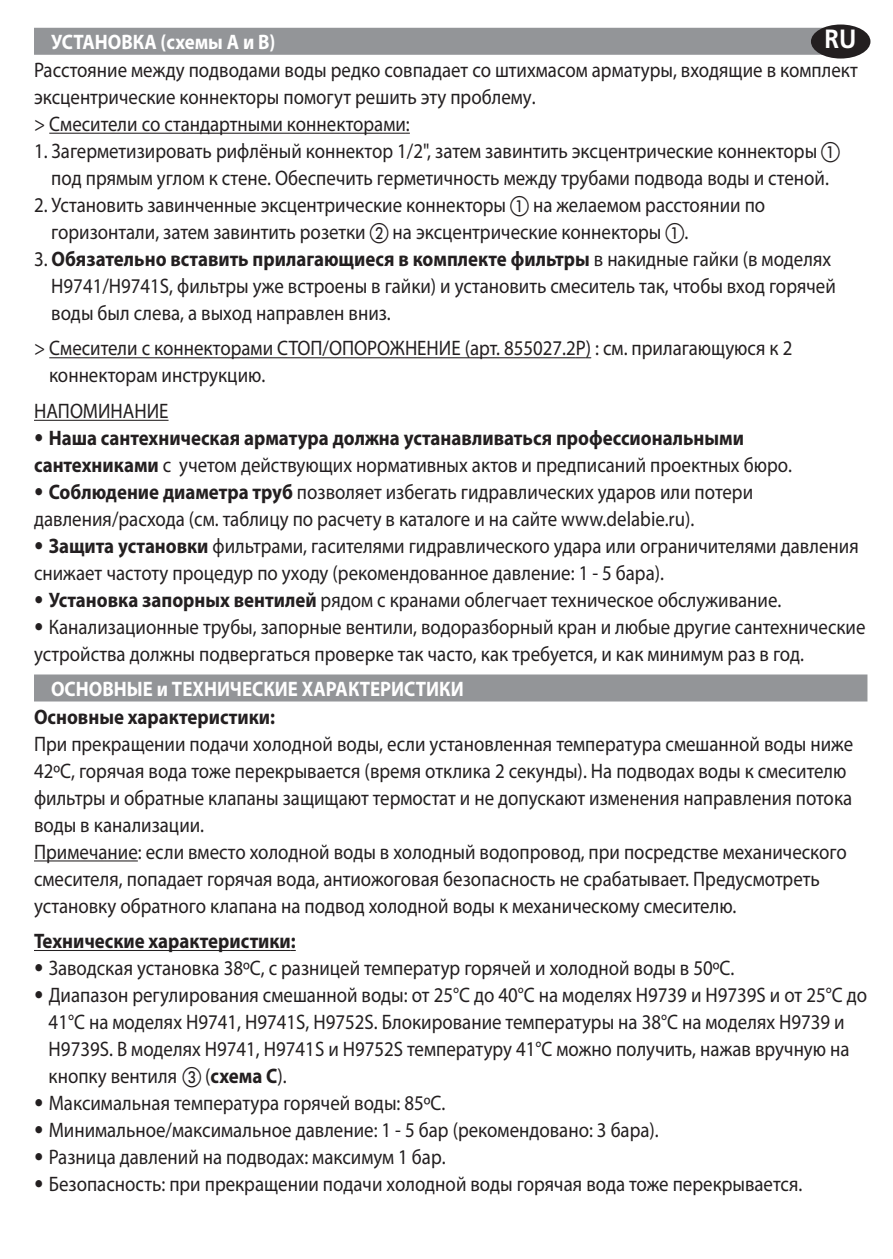
<style>
.page{position:relative;width:893px;height:1259px;background:#fff}
.page>*{position:absolute;margin:0;border:0;box-sizing:border-box;transform-origin:0 0}
.t1{font:700 26.4px "Frutiger";color:#fff;scale:.91 1}
.t2{font:21px/27px "Myriad Pro";color:#231f20;scale:.9 1}
.t3{font:700 21px/27px "Myriad Pro";color:#231f20;scale:.9 1}
.t4{font:700 21px "Myriad Pro";color:#fff;scale:.9 1}
.s1{font-family:"European Pi One"}
.s2{font-weight:700}
.s3{font-family:"Frutiger";font-weight:300}
.s4{font-weight:400}
</style>
<div class="page">
<div style="left:34px;top:28px;width:791px;height:27px;background:#939598"></div>
<hr style="left:49px;top:133px;width:357px;height:1px;background:#231f20">
<hr style="left:49px;top:357px;width:527px;height:1px;background:#231f20">
<svg style="left:576px;top:357px;width:15px;height:1px"></svg>
<hr style="left:34px;top:420px;width:135px;height:1px;background:#231f20">
<div style="left:34px;top:674px;width:833px;height:27px;background:#939598"></div>
<hr style="left:34px;top:860px;width:104px;height:1px;background:#231f20">
<hr style="left:34px;top:950px;width:257px;height:1px;background:#231f20">
<div style="left:811px;top:25px;width:59px;height:34px;background:#231f20;border-radius:50%"></div>
<p class="t1" style="left:824px;top:29px;width:37px">RU</p>
<p class="t4" style="left:51px;top:34px;width:251px">УСТАНОВКА (схемы A и B)</p>
<p class="t2" style="left:34px;top:58px;width:917px">Расстояние между подводами воды редко совпадает со штихмасом арматуры, входящие в комплект эксцентрические коннекторы помогут решить эту проблему.<br>&gt; Смесители со стандартными коннекторами:</p>
<p class="t2" style="left:34px;top:139px;width:897px;text-align:center">1. Загерметизировать рифлёный коннектор 1/2", затем завинтить эксцентрические коннекторы <span class="s1">A </span>под прямым углом к стене. Обеспечить герметичность между трубами подвода воды и стеной.</p>
<p class="t2" style="left:51px;top:193px;width:795px;text-indent:-17px">2. Установить завинченные эксцентрические коннекторы <span class="s1">A</span> на желаемом расстоянии по горизонтали, затем завинтить розетки <span class="s1">B</span> на эксцентрические коннекторы <span class="s1">A</span>.</p>
<p class="t2" style="left:51px;top:247px;width:873px;text-indent:-17px">3. <span class="s2">Обязательно вставить прилагающиеся в комплекте фильтры</span> в накидные гайки (в моделях<br>Н9741/Н9741S, фильтры уже встроены в гайки) и установить смеситель так, чтобы вход горячей воды был слева, а выход направлен вниз.</p>
<p class="t2" style="left:49px;top:336px;width:827px;text-indent:-15px">&gt; Смесители с коннекторами СТОП/ОПОРОЖНЕНИЕ (арт. 855027.2P) : см. прилагающуюся к 2 коннекторам инструкцию.</p>
<p class="t2" style="left:34px;top:399px;width:151px">НАПОМИНАНИЕ</p>
<p class="t3" style="left:34px;top:426px;width:844px"><span class="s3">•</span> Наша сантехническая арматура должна устанавливаться профессиональными сантехниками <span class="s4">с учетом действующих нормативных актов и предписаний проектных бюро.</span></p>
<p class="t2" style="left:34px;top:480px;width:800px"><span class="s3">•</span> <span class="s2">Соблюдение диаметра труб</span> позволяет избегать гидравлических ударов или потери давления/расхода (см. таблицу по расчету в каталоге и на сайте www.delabie.ru).</p>
<p class="t2" style="left:34px;top:534px;width:918px"><span class="s3">•</span> <span class="s2">Защита установки</span> фильтрами, гасителями гидравлического удара или ограничителями давления снижает частоту процедур по уходу (рекомендованное давление: 1 - 5 бара).</p>
<p class="t2" style="left:34px;top:588px;width:832px"><span class="s3">•</span> <span class="s2">Установка запорных вентилей</span> рядом с кранами облегчает техническое обслуживание.</p>
<p class="t2" style="left:34px;top:615px;width:925px"><span class="s3">•</span> Канализационные трубы, запорные вентили, водоразборный кран и любые другие сантехнические устройства должны подвергаться проверке так часто, как требуется, и как минимум раз в год.</p>
<p class="t4" style="left:51px;top:680px;width:460px">ОСНОВНЫЕ и ТЕХНИЧЕСКИЕ ХАРАКТЕРИСТИКИ</p>
<p class="t3" style="left:34px;top:704px;width:269px">Основные характеристики:</p>
<p class="t2" style="left:34px;top:731px;width:912px">При прекращении подачи холодной воды, если установленная температура смешанной воды ниже 42ºС, горячая вода тоже перекрывается (время отклика 2 секунды). На подводах воды к смесителю фильтры и обратные клапаны защищают термостат и не допускают изменения направления потока воды в канализации.<br>Примечание: если вместо холодной воды в холодный водопровод, при посредстве механического смесителя, попадает горячая вода, антиожоговая безопасность не срабатывает. Предусмотреть установку обратного клапана на подвод холодной воды к механическому смесителю.</p>
<p class="t3" style="left:34px;top:929px;width:292px">Технические характеристики:</p>
<p class="t2" style="left:34px;top:956px;width:780px"><span class="s3">•</span> Заводская установка 38ºС, с разницей температур горячей и холодной воды в 50ºС.</p>
<p class="t2" style="left:49px;top:983px;width:911px;text-indent:-15px"><span class="s3">•</span> Диапазон регулирования смешанной воды: от 25°С до 40°С на моделях Н9739 и Н9739S и от 25°С до 41°С на моделях Н9741, Н9741S, Н9752S. Блокирование температуры на 38°С на моделях Н9739 и Н9739S. В моделях Н9741, Н9741S и Н9752S температуру 41°С можно получить, нажав вручную на кнопку вентиля <span class="s1">C</span> (<span class="s2">схема С</span>).</p>
<p class="t2" style="left:34px;top:1091px;width:459px"><span class="s3">•</span> Максимальная температура горячей воды: 85ºС.</p>
<p class="t2" style="left:34px;top:1118px;width:696px"><span class="s3">•</span> Минимальное/максимальное давление: 1 - 5 бар (рекомендовано: 3 бара).</p>
<p class="t2" style="left:34px;top:1145px;width:459px"><span class="s3">•</span> Разница давлений на подводах: максимум 1 бар.</p>
<p class="t2" style="left:34px;top:1172px;width:855px"><span class="s3">•</span> Безопасность: при прекращении подачи холодной воды горячая вода тоже перекрывается.</p>
</div>
